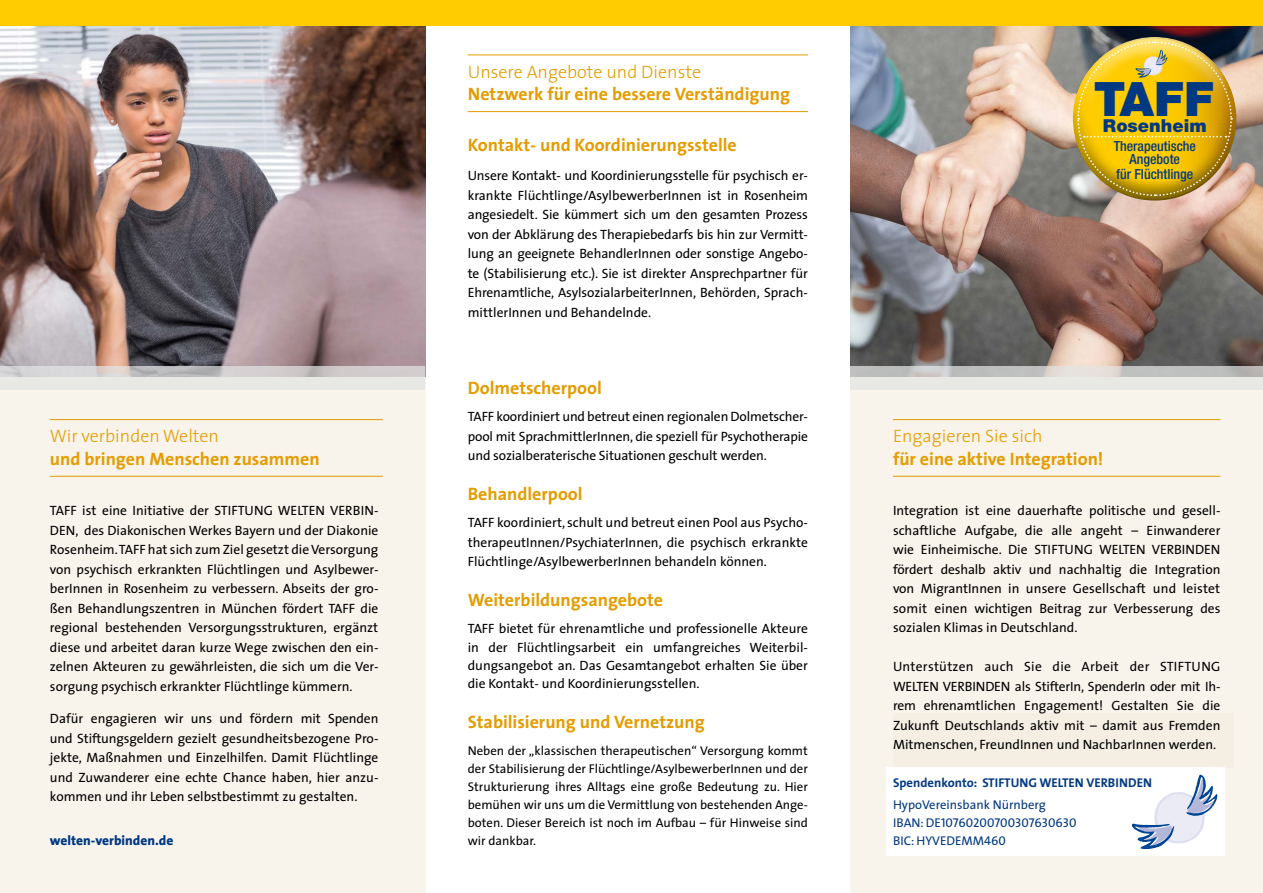
<style>
.page{position:relative;width:1263px;height:893px;background:#fff}
.page>*{position:absolute;margin:0;border:0;box-sizing:border-box;transform-origin:0 0}
.t1{font:900 47.55px "Helvetica Neue LT Std";color:#003882}
.t2{font:700 18px "The Sans";color:#e49c00}
.t3{font:300 18px "The Sans";color:#e49c00}
.t4{font:900 17.85px "Helvetica Neue LT Std";color:#003882}
.t5{font:500 condensed 13.95px/13.2px "Helvetica Neue LT Std";color:#003882;text-align:center}
.t6{font:13.5px/19.5px "The Sans";color:#000;text-align:justify}
.t7{font:800 13.5px "The Sans";color:#003882}
.t8{font:12.75px/18px "The Sans";color:#000;text-align:justify}
.t9{font:12.75px/18px "The Sans Caps";color:#003882}
.t10{font:700 12.75px "The Sans";color:#003882}
.t11{font:12.75px "The Sans";color:#003882}
</style>
<div class="page">
<div style="left:850px;top:257px;width:413px;height:636px;background:#f8f3eb"></div>
<img style="left:850px;top:26px;width:413px;height:340px">
<div style="left:893px;top:713px;width:340px;height:55px;background:#f4eee3"></div>
<svg style="left:850px;top:366px;width:413px;height:23px;fill:#e8e8e5"></svg>
<div style="left:887px;top:767px;width:338px;height:89px;background:#fff"></div>
<div style="left:0;top:375px;width:425px;height:518px;background:#f8f3eb"></div>
<img style="left:0;top:26px;width:425px;height:340px">
<svg style="left:0;top:366px;width:425px;height:23px;fill:#e8e8e5"></svg>
<hr style="left:50px;top:419px;width:333px;height:1px;background:#e49c00">
<hr style="left:50px;top:476px;width:333px;height:1px;background:#e49c00">
<hr style="left:468px;top:55px;width:340px;height:1px;background:#e49c00">
<hr style="left:468px;top:111px;width:340px;height:1px;background:#e49c00">
<hr style="left:893px;top:419px;width:327px;height:1px;background:#e49c00">
<hr style="left:893px;top:476px;width:327px;height:1px;background:#e49c00">
<svg style="left:1131px;top:774px;width:87px;height:75px"></svg>
<div style="left:0;top:0;width:1263px;height:26px;background:#fecc00"></div>
<div style="left:1060px;top:27px;width:190px;height:91px;background:#fff;opacity:.5"></div>
<div style="left:1060px;top:90px;width:190px;height:111px;background:#000;opacity:.5"></div>
<img style="left:1076px;top:41px;width:157px;height:156px">
<h2 class="t3" style="left:50px;top:421px;width:171px">Wir verbinden Welten</h2>
<h2 class="t2" style="left:50px;top:444px;width:271px">und bringen Menschen zusammen</h2>
<p class="t6" style="left:50px;top:501px;width:330px">TAFF ist eine Initiative der STIFTUNG WELTEN VERBIN-DEN, des Diakonischen Werkes Bayern und der Diakonie Rosenheim. TAFF hat sich zum Ziel gesetzt die Versorgung von psychisch erkrankten Flüchtlingen und Asylbewer&shy;berInnen in Rosenheim zu verbessern. Abseits der gro&shy;ßen Behandlungszentren in München fördert TAFF die regional bestehenden Versorgungsstrukturen, ergänzt diese und arbeitet daran kurze Wege zwischen den ein&shy;zelnen Akteuren zu gewährleisten, die sich um die Ver&shy;sorgung psychisch erkrankter Flüchtlinge kümmern.</p>
<p class="t6" style="left:50px;top:708px;width:330px">Dafür engagieren wir uns und fördern mit Spenden und Stiftungsgeldern gezielt gesundheitsbezogene Pro&shy;jekte, Maßnahmen und Einzelhilfen. Damit Flüchtlinge und Zuwanderer eine echte Chance haben, hier anzu&shy;kommen und ihr Leben selbstbestimmt zu gestalten.</p>
<p class="t7" style="left:50px;top:829px;width:125px">welten-verbinden.de</p>
<h2 class="t3" style="left:468px;top:57px;width:235px">Unsere Angebote und Dienste</h2>
<h2 class="t2" style="left:468px;top:79px;width:324px">Netzwerk für eine bessere Verständigung</h2>
<h2 class="t2" style="left:468px;top:130px;width:271px">Kontakt- und Koordinierungsstelle</h2>
<p class="t6" style="left:468px;top:165px;width:342px">Unsere Kontakt- und Koordinierungsstelle für psychisch er&shy;krankte Flüchtlinge/AsylbewerberInnen ist in Rosenheim angesiedelt. Sie kümmert sich um den gesamten Prozess von der Abklärung des Therapiebedarfs bis hin zur Vermitt&shy;lung an geeignete BehandlerInnen oder sonstige Angebo&shy;te (Stabilisierung etc.). Sie ist direkter Ansprechpartner für Ehrenamtliche, AsylsozialarbeiterInnen, Behörden, Sprach&shy;mittlerInnen und Behandelnde.</p>
<h2 class="t2" style="left:468px;top:373px;width:136px">Dolmetscherpool</h2>
<p class="t6" style="left:468px;top:407px;width:342px">TAFF koordiniert und betreut einen regionalen Dolmetscher&shy;pool mit SprachmittlerInnen, die speziell für Psychotherapie und sozialberaterische Situationen geschult werden.</p>
<h2 class="t2" style="left:468px;top:479px;width:116px">Behandlerpool</h2>
<p class="t6" style="left:468px;top:512px;width:342px">TAFF koordiniert, schult und betreut einen Pool aus Psycho&shy;therapeutInnen/PsychiaterInnen, die psychisch erkrankte Flüchtlinge/AsylbewerberInnen behandeln können.</p>
<h2 class="t2" style="left:468px;top:585px;width:197px">Weiterbildungsangebote</h2>
<p class="t6" style="left:468px;top:618px;width:342px">TAFF bietet für ehrenamtliche und professionelle Akteure in der Flüchtlingsarbeit ein umfangreiches Weiterbil-</p>
<p class="t6" style="left:468px;top:656px;width:342px;line-height:18px">dungsangebot an. Das Gesamtangebot erhalten Sie über die Kontakt- und Koordinierungsstellen.</p>
<h2 class="t2" style="left:468px;top:707px;width:239px">Stabilisierung und Vernetzung</h2>
<p class="t8" style="left:468px;top:742px;width:342px">Neben der „klassischen therapeutischen“ Versorgung kommt der Stabilisierung der Flüchtlinge/AsylbewerberInnen und der Strukturierung ihres Alltags eine große Bedeutung zu. Hier bemühen wir uns um die Vermittlung von bestehenden Ange&shy;boten. Dieser Bereich ist noch im Aufbau – für Hinweise sind wir dankbar.</p>
<h1 class="t1" style="left:1094px;top:71px;width:121px">TAFF</h1>
<p class="t5" style="left:1114px;top:139px;width:84px">Therapeutische<br>Angebote</p>
<p class="t5" style="left:1116px;top:167px;width:79px">für Flüchtlinge</p>
<h3 class="t4" style="left:1103px;top:115px;width:105px">Rosenheim</h3>
<h2 class="t3" style="left:893px;top:421px;width:151px">Engagieren Sie sich</h2>
<h2 class="t2" style="left:893px;top:444px;width:212px">für eine aktive Integration!</h2>
<p class="t6" style="left:893px;top:501px;width:329px">Integration ist eine dauerhafte politische und gesell&shy;schaftliche Aufgabe, die alle angeht – Einwanderer wie Einheimische. Die STIFTUNG WELTEN VERBINDEN fördert deshalb aktiv und nachhaltig die Integration von MigrantInnen in unsere Gesellschaft und leistet somit einen wichtigen Beitrag zur Verbesserung des sozialen Klimas in Deutschland.</p>
<p class="t6" style="left:893px;top:657px;width:329px">Unterstützen auch Sie die Arbeit der STIFTUNG WELTEN VERBINDEN als StifterIn, SpenderIn oder mit Ih&shy;rem ehrenamtlichen Engagement! Gestalten Sie die Zukunft Deutschlands aktiv mit – damit aus Fremden Mitmenschen, FreundInnen und NachbarInnen werden.</p>
<p class="t10" style="left:893px;top:772px;width:260px">Spendenkonto: STIFTUNG WELTEN VERBINDEN</p>
<p class="t11" style="left:893px;top:794px;width:154px">HypoVereinsbank Nürnberg</p>
<p class="t9" style="left:893px;top:814px;width:185px">IBAN: DE10760200700307630630<br>BIC: HYVEDEMM460</p>
</div>
